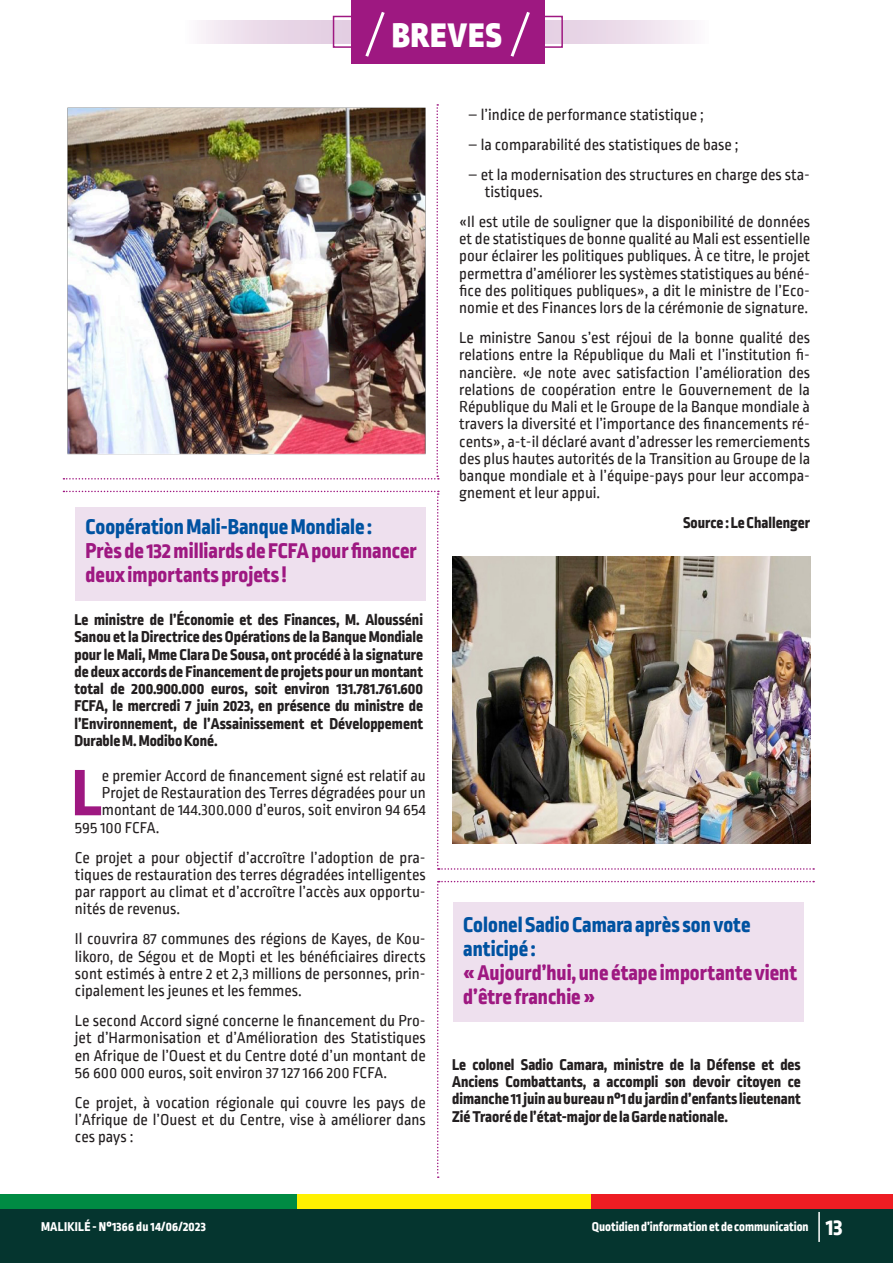
<style>
.page{position:relative;width:893px;height:1263px;background:#fff}
.page>*{position:absolute;margin:0;border:0;box-sizing:border-box;transform-origin:0 0}
.t1{font:800 69.15px "Ropa Sans Pro";color:#9e1881}
.t2{font:900 36px "Ropa Sans Pro";letter-spacing:.03em;color:#fff}
.t3{font:800 22.5px/24px "Ropa Sans Pro";color:#9e1881}
.t4{font:800 22.5px/24px "Ropa Sans Pro";color:#0052a1}
.t5{font:16.5px/17.2px "Ropa Sans PTT";color:#231f20;text-align:justify}
.t6{font:800 16.5px/17.2px "Ropa Sans Pro";color:#231f20;text-align:justify}
.t7{font:800 13.5px "Ropa Sans Pro";color:#fff}
.t8{font:800 13.5px "Ropa Sans Pro";letter-spacing:.02em;color:#fff}
.s1{font-size:24px}
</style>
<div class="page">
<div style="left:0;top:1195px;width:297px;height:17px;background:#008b43"></div>
<div style="left:297px;top:1195px;width:297px;height:17px;background:#fff101"></div>
<div style="left:592px;top:1195px;width:301px;height:17px;background:#ee1d23"></div>
<div style="left:0;top:1209px;width:893px;height:54px;background:#05352f"></div>
<hr style="left:818px;top:1212px;width:2px;height:30px;background:#fff">
<svg style="left:199px;top:21px;width:494px;height:23px;background:#ebdbea"></svg>
<div style="left:333px;top:16px;width:230px;height:32px;border:2px solid #9e1881"></div>
<div style="left:351px;top:0;width:193px;height:64px;background:#9e1881"></div>
<svg style="left:365px;top:12px;width:20px;height:45px"></svg>
<svg style="left:510px;top:11px;width:20px;height:46px"></svg>
<img style="left:63px;top:104px;width:376px;height:375px">
<img style="left:63px;top:491px;width:751px;height:379px">
<svg style="left:437px;top:881px;width:377px;height:297px"></svg>
<p class="t2" style="left:392px;top:13px;width:111px">BREVES</p>
<p class="t4" style="left:86px;top:516px;width:288px">Coopération Mali-Banque Mondiale :</p>
<p class="t3" style="left:86px;top:540px;width:333px">Près de 132 milliards de FCFA pour financer deux importants projets !</p>
<p class="t6" style="left:74px;top:612px;width:350px">Le ministre de l’Économie et des Finances, M. Alousséni Sanou et la Directrice des Opérations de la Banque Mondiale pour le Mali, Mme Clara De Sousa, ont procédé à la signature de deux accords de Financement de projets pour un montant total de 200.900.000 euros, soit environ 131.781.761.600<br>FCFA, le mercredi 7 juin 2023, en présence du ministre de l’Environnement, de l’Assainissement et Développement Durable M. Modibo Koné.</p>
<p class="t1" style="left:72px;top:752px;width:32px">L</p>
<p class="t5" style="left:102px;top:768px;width:325px">e premier Accord de financement signé est relatif au</p>
<p class="t5" style="left:102px;top:785px;width:325px">Projet de Restauration des Terres dégradées pour un</p>
<p class="t5" style="left:102px;top:802px;width:325px">montant de 144.300.000 d’euros, soit environ 94 654</p>
<p class="t5" style="left:75px;top:819px;width:86px">595 100 FCFA.</p>
<p class="t5" style="left:75px;top:849px;width:352px">Ce projet a pour objectif d’accroître l’adoption de pra&shy;tiques de restauration des terres dégradées intelligentes par rapport au climat et d’accroître l’accès aux opportu&shy;nités de revenus.</p>
<p class="t5" style="left:75px;top:931px;width:352px">Il couvrira 87 communes des régions de Kayes, de Kou&shy;likoro, de Ségou et de Mopti et les bénéficiaires directs sont estimés à entre 2 et 2,3 millions de personnes, prin&shy;cipalement les jeunes et les femmes.</p>
<p class="t5" style="left:75px;top:1013px;width:352px">Le second Accord signé concerne le financement du Pro&shy;jet d’Harmonisation et d’Amélioration des Statistiques en Afrique de l’Ouest et du Centre doté d’un montant de 56 600 000 euros, soit environ 37 127 166 200 FCFA.</p>
<p class="t5" style="left:75px;top:1095px;width:352px">Ce projet, à vocation régionale qui couvre les pays de l’Afrique de l’Ouest et du Centre, vise à améliorer dans ces pays :</p>
<p class="t5" style="left:468px;top:107px;width:237px">– l’indice de performance statistique ;</p>
<p class="t5" style="left:468px;top:137px;width:272px">– la comparabilité des statistiques de base ;</p>
<p class="t5" style="left:485px;top:167px;width:327px;text-indent:-17px">– et la modernisation des structures en charge des sta&shy;tistiques.</p>
<p class="t5" style="left:459px;top:214px;width:352px">«Il est utile de souligner que la disponibilité de données et de statistiques de bonne qualité au Mali est essentielle pour éclairer les politiques publiques. À ce titre, le projet permettra d’améliorer les systèmes statistiques au béné&shy;fice des politiques publiques», a dit le ministre de l’Eco&shy;nomie et des Finances lors de la cérémonie de signature.</p>
<p class="t5" style="left:459px;top:330px;width:352px">Le ministre Sanou s’est réjoui de la bonne qualité des relations entre la République du Mali et l’institution fi&shy;nancière. «Je note avec satisfaction l’amélioration des relations de coopération entre le Gouvernement de la République du Mali et le Groupe de la Banque mondiale à travers la diversité et l’importance des financements ré&shy;cents», a-t-il déclaré avant d’adresser les remerciements des plus hautes autorités de la Transition au Groupe de la banque mondiale et à l’équipe-pays pour leur accompa&shy;gnement et leur appui.</p>
<p class="t6" style="left:683px;top:515px;width:129px">Source : Le Challenger</p>
<p class="t4" style="left:463px;top:914px;width:289px">Colonel Sadio Camara après son vote anticipé :</p>
<p class="t3" style="left:463px;top:962px;width:335px">« Aujourd’hui, une étape importante vient d’être franchie »</p>
<p class="t6" style="left:452px;top:1057px;width:350px">Le colonel Sadio Camara, ministre de la Défense et des Anciens Combattants, a accompli son devoir citoyen ce dimanche 11 juin au bureau n°1 du jardin d’enfants lieutenant Zié Traoré de l’état-major de la Garde nationale.</p>
<p class="t8" style="left:41px;top:1219px;width:166px">MALIKILÉ - N°1366 du 14/06/2023</p>
<p class="t7" style="left:592px;top:1219px;width:252px">Quotidien d’information et de communication <span class="s1">13</span></p>
</div>
